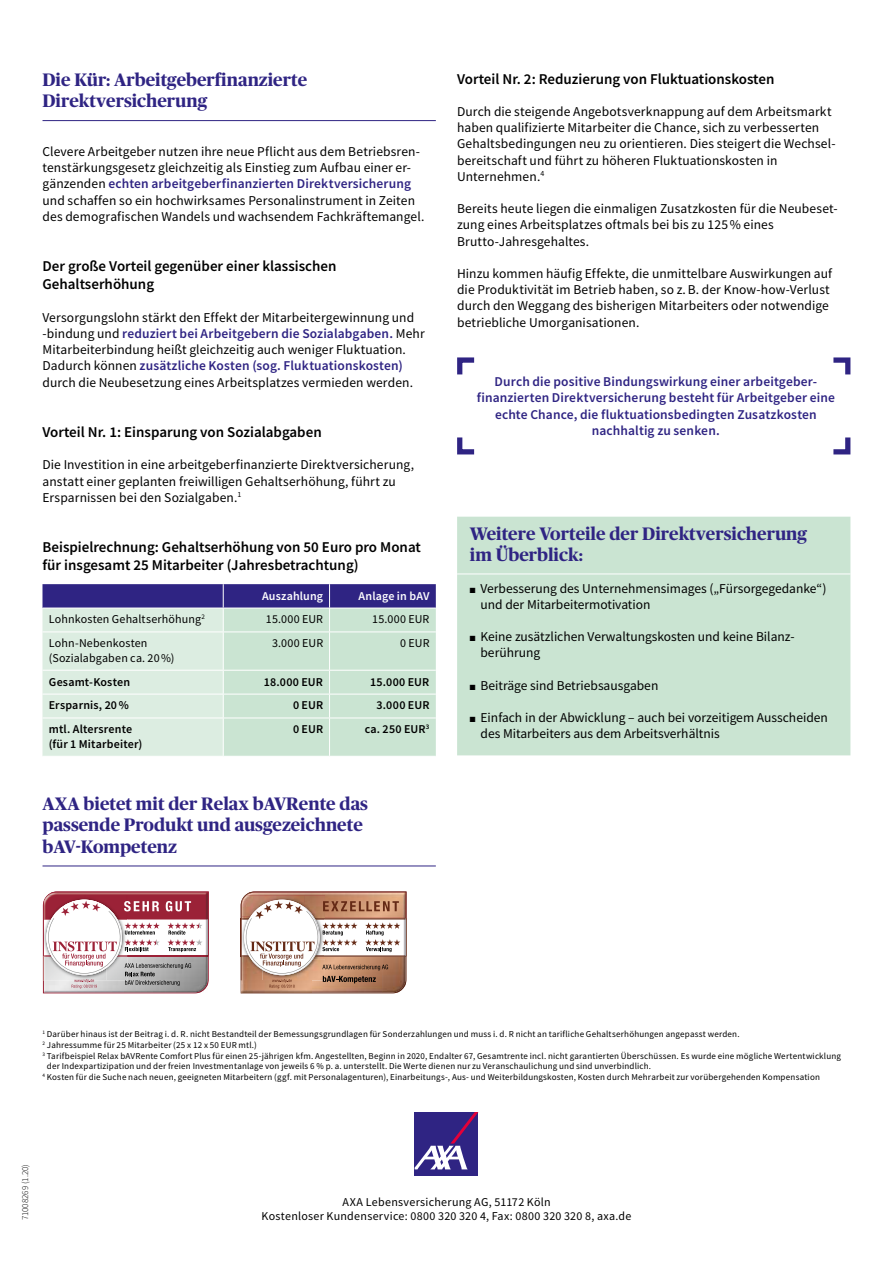
<style>
.page{position:relative;width:893px;height:1263px;background:#fff}
.page>*{position:absolute;margin:0;border:0;box-sizing:border-box;transform-origin:0 0}
.t1{font:700 18px/21.6px "Publico Headline";color:#2f2483}
.t2{font:600 15px/18px "Source Sans Pro";color:#000}
.t3{font:13.5px/16.2px "Source Sans Pro";letter-spacing:.005em;color:#000}
.t4{font:600 13.5px/16.2px "Source Sans Pro";letter-spacing:.01em;color:#2f2483;text-align:center}
.t5{font:12px/14.4px "Source Sans Pro";letter-spacing:.015em;color:#000;text-align:center}
.t6{font:600 12px/14.4px "Source Sans Pro";letter-spacing:.015em;color:#000}
.t7{font:600 12px "Source Sans Pro";letter-spacing:.01em;color:#fff}
.t8{font:9px/10.8px "Source Sans Pro";letter-spacing:.02em;color:#000}
.t9{font:300 9px "Source Sans Pro";color:#000}
.s1{font-weight:600;color:#2f2483}
</style>
<div class="page">
<div style="left:415px;top:1112px;width:63px;height:64px;background:#2f2483"></div>
<svg style="left:415px;top:1112px;width:63px;height:57px"></svg>
<hr style="left:43px;top:865px;width:393px;height:1px;background:#2f2483">
<img style="left:42px;top:904px;width:1px;height:76px">
<svg style="left:43px;top:891px;width:166px;height:102px"></svg>
<img style="left:240px;top:903px;width:1px;height:77px">
<svg style="left:241px;top:891px;width:165px;height:102px"></svg>
<hr style="left:43px;top:120px;width:393px;height:1px;background:#2f2483">
<svg style="left:42px;top:584px;width:394px;height:172px;background:#bdcece"></svg>
<hr style="left:43px;top:718px;width:180px;height:1px;background:#fff">
<hr style="left:223px;top:718px;width:107px;height:1px;background:#fff">
<hr style="left:223px;top:718px;width:1px;height:38px;background:#fff">
<hr style="left:330px;top:718px;width:106px;height:1px;background:#fff">
<hr style="left:329px;top:718px;width:1px;height:38px;background:#fff">
<svg style="left:457px;top:357px;width:18px;height:18px"></svg>
<svg style="left:833px;top:357px;width:18px;height:18px"></svg>
<svg style="left:457px;top:437px;width:18px;height:18px"></svg>
<svg style="left:833px;top:437px;width:18px;height:18px"></svg>
<div style="left:457px;top:517px;width:393px;height:238px;background:#cae4d2"></div>
<hr style="left:457px;top:574px;width:393px;height:1px;background:#fff">
<p class="t1" style="left:43px;top:68px;width:266px">Die Kür: Arbeitgeberfinanzierte<br>Direktversicherung</p>
<p class="t3" style="left:43px;top:143px;width:383px">Clevere Arbeitgeber nutzen ihre neue Pflicht aus dem Betriebsren&shy;tenstärkungsgesetz gleichzeitig als Einstieg zum Aufbau einer er&shy;gänzenden <span class="s1">echten arbeitgeberfinanzierten Direktversicherung </span>und schaffen so ein hochwirksames Personalinstrument in Zeiten des demografischen Wandels und wachsendem Fachkräftemangel.</p>
<p class="t2" style="left:43px;top:257px;width:296px">Der große Vorteil gegenüber einer klassischen<br>Gehaltserhöhung</p>
<p class="t3" style="left:43px;top:309px;width:384px">Versorgungslohn stärkt den Effekt der Mitarbeitergewinnung und -bindung und <span class="s1">reduziert bei Arbeitgebern die Sozialabgaben.</span> Mehr Mitarbeiterbindung heißt gleichzeitig auch weniger Fluktuation.<br>Dadurch können <span class="s1">zusätzliche Kosten (sog. Fluktuationskosten) </span>durch die Neubesetzung eines Arbeitsplatzes vermieden werden.</p>
<p class="t2" style="left:43px;top:423px;width:281px">Vorteil Nr. 1: Einsparung von Sozialabgaben</p>
<p class="t3" style="left:43px;top:457px;width:373px">Die Investition in eine arbeitgeberfinanzierte Direktversicherung, anstatt einer geplanten freiwilligen Gehaltserhöhung, führt zu<br>Ersparnissen bei den Sozialgaben.<sup>1</sup></p>
<p class="t2" style="left:43px;top:538px;width:380px">Beispielrechnung: Gehaltserhöhung von 50 Euro pro Monat für insgesamt 25 Mitarbeiter (Jahresbetrachtung)</p>
<p class="t7" style="left:262px;top:588px;width:63px">Auszahlung</p>
<p class="t7" style="left:359px;top:588px;width:72px">Anlage in bAV</p>
<p class="t5" style="left:49px;top:612px;width:158px">Lohnkosten Gehaltserhöhung<sup>2</sup></p>
<p class="t5" style="left:266px;top:612px;width:59px">15.000 EUR</p>
<p class="t5" style="left:372px;top:612px;width:59px">15.000 EUR</p>
<p class="t5" style="left:49px;top:636px;width:127px;text-align:left">Lohn-Nebenkosten (Sozialabgaben ca. 20%)</p>
<p class="t5" style="left:272px;top:636px;width:53px">3.000 EUR</p>
<p class="t5" style="left:400px;top:636px;width:31px">0 EUR</p>
<p class="t6" style="left:49px;top:674px;width:83px">Gesamt-Kosten</p>
<p class="t6" style="left:264px;top:674px;width:61px">18.000 EUR</p>
<p class="t6" style="left:370px;top:674px;width:61px">15.000 EUR</p>
<p class="t6" style="left:49px;top:698px;width:82px">Ersparnis, 20%</p>
<p class="t6" style="left:293px;top:698px;width:32px">0 EUR</p>
<p class="t6" style="left:376px;top:698px;width:54px">3.000 EUR</p>
<p class="t6" style="left:49px;top:722px;width:95px">mtl. Altersrente (für 1 Mitarbeiter)</p>
<p class="t6" style="left:293px;top:722px;width:32px">0 EUR</p>
<p class="t6" style="left:365px;top:722px;width:66px">ca. 250 EUR<sup>3</sup></p>
<p class="t1" style="left:43px;top:791px;width:327px">AXA bietet mit der Relax bAVRente das passende Produkt und ausgezeichnete bAV-Kompetenz</p>
<p class="t2" style="left:457px;top:69px;width:319px">Vorteil Nr. 2: Reduzierung von Fluktuationskosten</p>
<p class="t3" style="left:457px;top:103px;width:380px">Durch die steigende Angebotsverknappung auf dem Arbeitsmarkt haben qualifizierte Mitarbeiter die Chance, sich zu verbesserten Gehaltsbedingungen neu zu orientieren. Dies steigert die Wechsel&shy;bereitschaft und führt zu höheren Fluktuationskosten in Unternehmen.<sup>4</sup></p>
<p class="t3" style="left:457px;top:200px;width:382px">Bereits heute liegen die einmaligen Zusatzkosten für die Neubeset&shy;zung eines Arbeitsplatzes oftmals bei bis zu 125% eines<br>Brutto-Jahresgehaltes.</p>
<p class="t3" style="left:457px;top:265px;width:377px">Hinzu kommen häufig Effekte, die unmittelbare Auswirkungen auf die Produktivität im Betrieb haben, so z.B. der Know-how-Verlust durch den Weggang des bisherigen Mitarbeiters oder notwendige betriebliche Umorganisationen.</p>
<p class="t4" style="left:477px;top:373px;width:360px">Durch die positive Bindungswirkung einer arbeitgeber&shy;finanzierten Direktversicherung besteht für Arbeitgeber eine echte Chance, die fluktuationsbedingten Zusatzkosten nachhaltig zu senken.</p>
<p class="t1" style="left:470px;top:521px;width:339px">Weitere Vorteile der Direktversicherung im Überblick:</p>
<p class="t3" style="left:480px;top:580px;width:347px;text-indent:-11px">■ Verbesserung des Unternehmensimages („Fürsorgegedanke“) und der Mitarbeitermotivation</p>
<p class="t3" style="left:480px;top:628px;width:316px;text-indent:-11px">■ Keine zusätzlichen Verwaltungskosten und keine Bilanz&shy;berührung</p>
<p class="t3" style="left:470px;top:677px;width:190px">■ Beiträge sind Betriebsausgaben</p>
<p class="t3" style="left:480px;top:709px;width:349px;text-indent:-11px">■ Einfach in der Abwicklung – auch bei vorzeitigem Ausscheiden des Mitarbeiters aus dem Arbeitsverhältnis</p>
<p class="t8" style="left:43px;top:1028px;width:699px"><sup>1</sup> Darüber hinaus ist der Beitrag i. d. R. nicht Bestandteil der Bemessungsgrundlagen für Sonderzahlungen und muss i. d. R nicht an tarifliche Gehaltserhöhungen angepasst werden.<br><sup>2</sup> Jahressumme für 25 Mitarbeiter (25 x 12 x 50 EUR mtl.)</p>
<p class="t8" style="left:47px;top:1050px;width:796px;text-indent:-4px"><sup>3</sup> Tarifbeispiel Relax bAVRente Comfort Plus für einen 25-jährigen kfm. Angestellten, Beginn in 2020, Endalter 67, Gesamtrente incl. nicht garantierten Überschüssen. Es wurde eine mögliche Wertentwicklung der Indexpartizipation und der freien Investmentanlage von jeweils 6 % p. a. unterstellt. Die Werte dienen nur zu Veranschaulichung und sind unverbindlich.</p>
<p class="t8" style="left:43px;top:1072px;width:779px"><sup>4</sup> Kosten für die Suche nach neuen, geeigneten Mitarbeitern (ggf. mit Personalagenturen), Einarbeitungs-, Aus- und Weiterbildungskosten, Kosten durch Mehrarbeit zur vorübergehenden Kompensation</p>
<p class="t9" style="left:20px;top:1220px;width:58px;rotate:-90deg">71008269 (1.20)</p>
<p class="t5" style="left:262px;top:1195px;width:371px">AXA Lebensversicherung AG, 51172 Köln<br>Kostenloser Kundenservice: 0800 320 320 4, Fax: 0800 320 320 8, axa.de</p>
</div>
